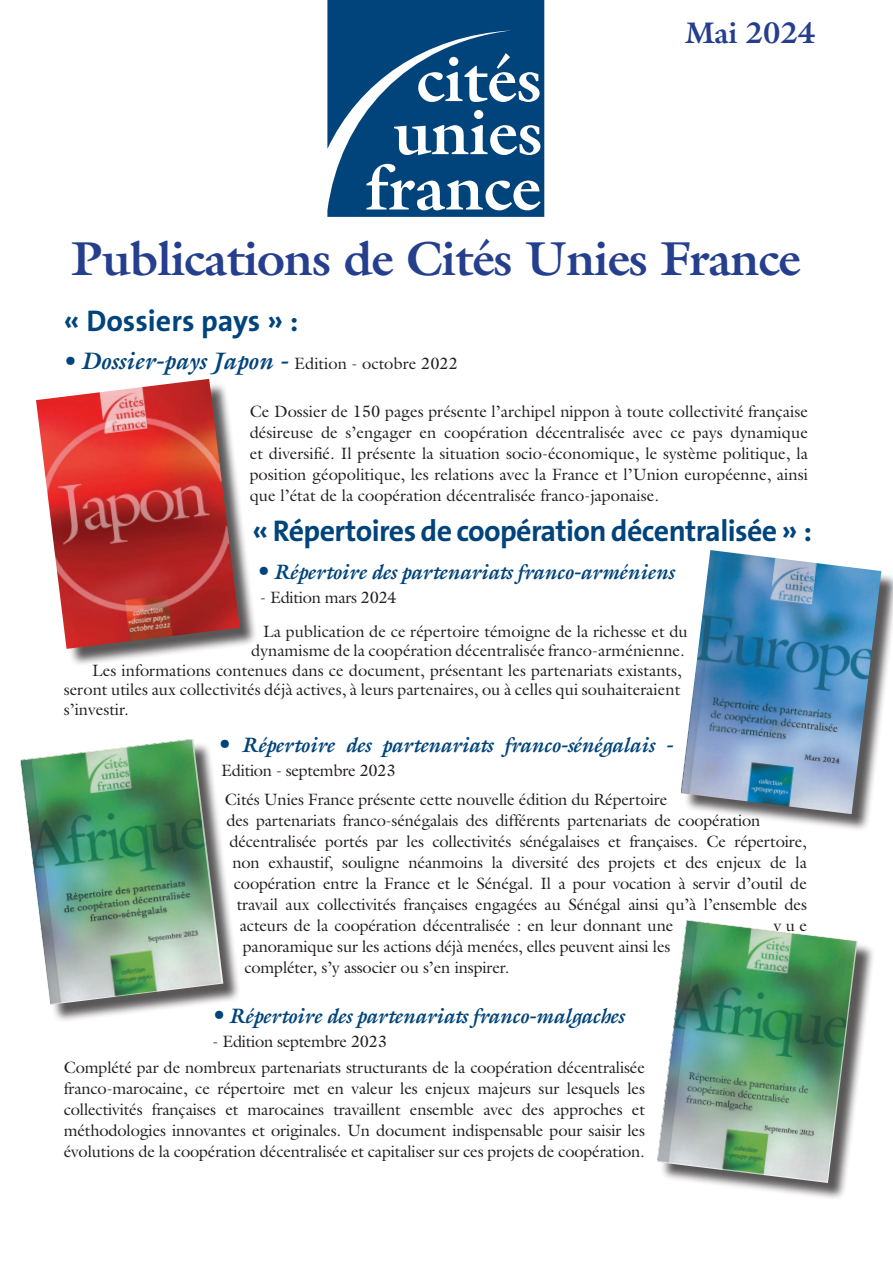
<style>
.page{position:relative;width:893px;height:1263px;background:#fff}
.page>*{position:absolute;margin:0;border:0;box-sizing:border-box;transform-origin:0 0}
.t1{font:700 48px "Galliard Std";letter-spacing:-.02em;color:#253f8e}
.t2{font:700 30px "The Sans B W7";letter-spacing:-.02em;color:#00447b}
.t3{font:700 30px "The Sans B W7";color:#00447b}
.t4{font:700 30px "Galliard Std";letter-spacing:-.02em;color:#253f8e}
.t5{font:italic 700 24px "Galliard Std";color:#00447b}
.t6{font:italic 700 21px "Galliard Std";letter-spacing:-.02em;color:#00447b}
.t7{font:16.5px/21px "Galliard Std";letter-spacing:-.01em;color:#231f20}
.s1{font-weight:400;font-style:normal;font-size:16.5px;color:#231f20}
.s2{font-size:24px}
</style>
<div class="page">
<svg style="left:327px;top:0;width:217px;height:217px;background:#175486"></svg>
<svg style="left:418px;top:53px;width:122px;height:49px"></svg>
<svg style="left:394px;top:110px;width:146px;height:45px"></svg>
<svg style="left:366px;top:164px;width:175px;height:46px"></svg>
<div style="left:683px;top:553px;width:210px;height:279px;background:#231f20;opacity:.75"></div>
<img style="left:681px;top:550px;width:200px;height:264px">
<div style="left:23px;top:741px;width:218px;height:282px;background:#231f20;opacity:.75"></div>
<img style="left:20px;top:739px;width:203px;height:266px">
<img style="left:148px;top:930px;width:52px;height:14px">
<div style="left:39px;top:382px;width:219px;height:285px;background:#231f20;opacity:.75"></div>
<img style="left:36px;top:379px;width:204px;height:270px">
<div style="left:660px;top:923px;width:216px;height:278px;background:#231f20;opacity:.75"></div>
<img style="left:657px;top:920px;width:201px;height:263px">
<img style="left:763px;top:1125px;width:52px;height:14px">
<h2 class="t4" style="left:685px;top:13px;width:132px">Mai 2024</h2>
<h1 class="t1" style="left:71px;top:227px;width:731px">Publications de Cités Unies France</h1>
<h2 class="t3" style="left:64px;top:301px;width:236px">« Dossiers pays » :</h2>
<h3 class="t5" style="left:64px;top:346px;width:396px">• Dossier-pays Japon - <span class="s1">Edition - octobre 2022</span></h3>
<p class="t7" style="left:250px;top:400px;width:560px;text-align:justify">Ce Dossier de 150 pages présente l’archipel nippon à toute collectivité française désireuse de s’engager en coopération décentralisée avec ce pays dynamique et diversifié. Il présente la situation socio-économique, le système politique, la position géopolitique, les relations avec la France et l’Union européenne, ainsi que l’état de la coopération décentralisée franco-japonaise.</p>
<h2 class="t2" style="left:252px;top:512px;width:561px">« Répertoires de coopération décentralisée » :</h2>
<p class="t6" style="left:257px;top:559px;width:418px"><span class="s2">•</span> Répertoire des partenariats franco-arméniens</p>
<p class="t7" style="left:260px;top:581px;width:429px;line-height:33.6px">- Edition mars 2024<br>La publication de ce répertoire témoigne de la richesse et du</p>
<p class="t7" style="left:251px;top:640px;width:435px">dynamisme de la coopération décentralisée franco-arménienne.</p>
<p class="t7" style="left:92px;top:660px;width:591px">Les informations contenues dans ce document, présentant les partenariats existants,</p>
<p class="t7" style="left:64px;top:679px;width:618px">seront utiles aux collectivités déjà actives, à leurs partenaires, ou à celles qui souhaiteraient</p>
<p class="t7" style="left:64px;top:699px;width:67px">s’investir.</p>
<p class="t6" style="left:218px;top:732px;width:456px"><span class="s2">•</span> Répertoire des partenariats franco-sénégalais -</p>
<p class="t7" style="left:221px;top:759px;width:176px">Edition - septembre 2023</p>
<p class="t7" style="left:225px;top:789px;width:444px">Cités Unies France présente cette nouvelle édition du Répertoire</p>
<p class="t7" style="left:226px;top:810px;width:536px">des partenariats franco-sénégalais des différents partenariats de coopération</p>
<p class="t7" style="left:229px;top:831px;width:579px">décentralisée portés par les collectivités sénégalaises et françaises. Ce répertoire,</p>
<p class="t7" style="left:232px;top:852px;width:576px">non exhaustif, souligne néanmoins la diversité des projets et des enjeux de la</p>
<p class="t7" style="left:234px;top:873px;width:575px">coopération entre la France et le Sénégal. Il a pour vocation à servir d’outil de</p>
<p class="t7" style="left:237px;top:894px;width:572px">travail aux collectivités françaises engagées au Sénégal ainsi qu’à l’ensemble des</p>
<p class="t7" style="left:240px;top:915px;width:435px">acteurs de la coopération décentralisée : en leur donnant une</p>
<p class="t7" style="left:774px;top:915px;width:34px">vue</p>
<p class="t7" style="left:243px;top:936px;width:429px">panoramique sur les actions déjà menées, elles peuvent ainsi les compléter, s’y associer ou s’en inspirer.</p>
<p class="t6" style="left:213px;top:1002px;width:413px"><span class="s2">•</span> Répertoire des partenariats franco-malgaches</p>
<p class="t7" style="left:213px;top:1030px;width:176px">- Edition septembre 2023</p>
<p class="t7" style="left:64px;top:1056px;width:583px;text-align:justify">Complété par de nombreux partenariats structurants de la coopération décentralisée franco-marocaine, ce répertoire met en valeur les enjeux majeurs sur lesquels les collectivités françaises et marocaines travaillent ensemble avec des approches et méthodologies innovantes et originales. Un document indispensable pour saisir les évolutions de la coopération décentralisée et capitaliser sur ces projets de coopération.</p>
</div>
